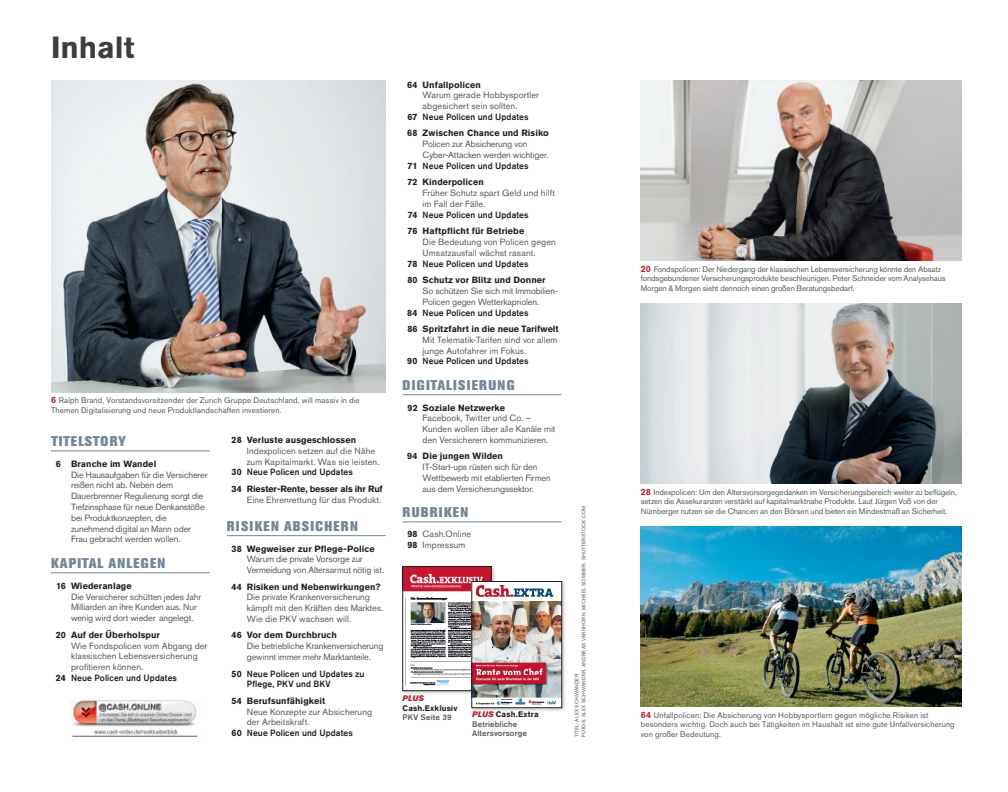
<style>
.page{position:relative;width:1008px;height:792px;background:#fff}
.page>*{position:absolute;margin:0;border:0;box-sizing:border-box;transform-origin:0 0}
.t1{font:700 30.4px "Akzidenz Grotesk BQ";color:#3e3e3f}
.t2{font:800 14px "Akzidenz Grotesk BQ";letter-spacing:.09em;color:#738799}
.t3{font:800 14px "Akzidenz Grotesk BQ";letter-spacing:.07em;color:#738799}
.t4{font:800 14px "Akzidenz Grotesk BQ";letter-spacing:.05em;color:#738799}
.t5{font:9px/10.8px "Akzidenz Grotesk BQ";letter-spacing:-.005em;color:#57585a}
.t6{font:700 9px "Akzidenz Grotesk BQ";letter-spacing:.01em;color:#231f20}
.t7{font:500 9px/10.8px "Akzidenz Grotesk BQ";letter-spacing:.01em;color:#231f20;scale:.95 1}
.t8{font:9px "Akzidenz Grotesk BQ";letter-spacing:.015em;color:#57585a}
.t9{font:700 9px "Akzidenz Grotesk BQ";letter-spacing:-.015em;color:#231f20}
.t10{font:8px/9.5px "Akzidenz Grotesk BQ";letter-spacing:-.005em;color:#57585a}
.t11{font:8px/9.5px "Akzidenz Grotesk BQ";letter-spacing:.015em;color:#57585a}
.t12{font:500 8px/9.5px "Akzidenz Grotesk BQ";letter-spacing:.015em;color:#57585a}
.t13{font:700 8px "Akzidenz Grotesk BQ";letter-spacing:.015em;color:#231f20}
.t14{font:italic 8px "Akzidenz Grotesk BQ Super";color:#b7282e}
.t15{font:5px/7px "Akzidenz Grotesk BQ";letter-spacing:.035em;color:#57585a}
.s1{font-weight:700;font-size:9px;color:#b7282e}
.s2{font-weight:700}
.s3{font-weight:700;color:#231f20}
.s4{font-family:"Akzidenz Grotesk BQ Super";font-weight:400;font-style:italic;color:#b7282e}
</style>
<div class="page">
<img style="left:72px;top:700px;width:128px;height:37px">
<img style="left:51px;top:81px;width:335px;height:311px">
<hr style="left:51px;top:450px;width:159px;height:1px;background:#738799">
<hr style="left:403px;top:394px;width:158px;height:1px;background:#738799">
<hr style="left:51px;top:572px;width:159px;height:1px;background:#738799">
<hr style="left:227px;top:535px;width:159px;height:1px;background:#738799">
<hr style="left:403px;top:521px;width:158px;height:1px;background:#738799">
<img style="left:641px;top:81px;width:320px;height:180px">
<img style="left:641px;top:303px;width:320px;height:180px">
<img style="left:641px;top:527px;width:320px;height:180px">
<div style="left:401px;top:565px;width:95px;height:130px;background:#231f20;opacity:.24"></div>
<img style="left:405px;top:568px;width:84px;height:121px">
<div style="left:403px;top:566px;width:88px;height:125px;border:1px solid #231f20"></div>
<div style="left:470px;top:580px;width:97px;height:133px;background:#231f20;opacity:.24"></div>
<img style="left:474px;top:583px;width:86px;height:123px">
<div style="left:472px;top:581px;width:90px;height:127px;border:1px solid #231f20"></div>
<h1 class="t1" style="left:51px;top:30px;width:85px">Inhalt</h1>
<p class="t11" style="left:51px;top:395px;width:310px"><span class="s1">6</span> Ralph Brand, Vorstandsvorsitzender der Zurich Gruppe Deutschland, will massiv in die<br>Themen Digitalisierung und neue Produktlandschaften investieren.</p>
<h2 class="t4" style="left:51px;top:433px;width:76px">TITELSTORY</h2>
<p class="t6" style="left:56px;top:458px;width:102px">6 Branche im Wandel</p>
<p class="t5" style="left:71px;top:469px;width:138px">Die Hausaufgaben für die Versicherer reißen nicht ab. Neben dem<br>Dauerbrenner Regulierung sorgt die<br>Tiefzinsphase für neue Denkanstöße bei Produktkonzepten, die zunehmend digital an Mann oder<br>Frau gebracht werden wollen.</p>
<h2 class="t3" style="left:51px;top:555px;width:116px">KAPITAL ANLEGEN</h2>
<p class="t6" style="left:56px;top:580px;width:77px">16 Wiederanlage</p>
<p class="t5" style="left:71px;top:591px;width:132px">Die Versicherer schütten jedes Jahr<br>Milliarden an ihre Kunden aus. Nur wenig wird dort wieder angelegt.</p>
<p class="t6" style="left:56px;top:629px;width:106px">20 Auf der Überholspur</p>
<p class="t5" style="left:71px;top:640px;width:138px">Wie Fondspolicen vom Abgang der</p>
<p class="t5" style="left:71px;top:650px;width:128px">klassischen Lebensversicherung</p>
<p class="t5" style="left:71px;top:661px;width:74px">profitieren können.</p>
<p class="t7" style="left:56px;top:672px;width:129px"><span class="s2">24</span> Neue Policen und Updates</p>
<p class="t6" style="left:232px;top:434px;width:126px">28 Verluste ausgeschlossen</p>
<p class="t8" style="left:247px;top:445px;width:130px">Indexpolicen setzen auf die Nähe</p>
<p class="t5" style="left:247px;top:456px;width:134px">zum Kapitalmarkt. Was sie leisten.</p>
<p class="t7" style="left:231px;top:466px;width:129px"><span class="s2">30</span> Neue Policen und Updates</p>
<p class="t9" style="left:231px;top:483px;width:153px">34 Riester-Rente, besser als ihr Ruf</p>
<p class="t5" style="left:247px;top:494px;width:136px">Eine Ehrenrettung für das Produkt.</p>
<h2 class="t2" style="left:227px;top:518px;width:133px">RISIKEN ABSICHERN</h2>
<p class="t6" style="left:231px;top:543px;width:145px">38 Wegweiser zur Pflege-Police</p>
<p class="t5" style="left:247px;top:553px;width:139px">Warum die private Vorsorge zur<br>Vermeidung von Altersarmut nötig ist.</p>
<p class="t6" style="left:231px;top:581px;width:151px">44 Risiken und Nebenwirkungen?</p>
<p class="t5" style="left:247px;top:592px;width:138px">Die private Krankenversicherung kämpft mit den Kräften des Marktes.<br>Wie die PKV wachsen will.</p>
<p class="t6" style="left:231px;top:630px;width:107px">46 Vor dem Durchbruch</p>
<p class="t5" style="left:247px;top:640px;width:138px">Die betriebliche Krankenversicherung gewinnt immer mehr Marktanteile.</p>
<p class="t7" style="left:247px;top:668px;width:125px;text-indent:-15px"><span class="s2">50</span> Neue Policen und Updates zu<br>Pflege, PKV und BKV</p>
<p class="t6" style="left:231px;top:695px;width:95px">54 Berufsunfähigkeit</p>
<p class="t5" style="left:247px;top:706px;width:127px">Neue Konzepte zur Absicherung</p>
<p class="t8" style="left:247px;top:717px;width:64px">der Arbeitskraft.</p>
<p class="t7" style="left:231px;top:727px;width:129px"><span class="s2">60</span> Neue Policen und Updates</p>
<p class="t6" style="left:407px;top:79px;width:75px">64 Unfallpolicen</p>
<p class="t5" style="left:423px;top:90px;width:118px">Warum gerade Hobbysportler</p>
<p class="t5" style="left:423px;top:101px;width:96px">abgesichert sein sollten.</p>
<p class="t7" style="left:407px;top:111px;width:129px"><span class="s2">67</span> Neue Policen und Updates</p>
<p class="t6" style="left:407px;top:128px;width:143px">68 Zwischen Chance und Risiko</p>
<p class="t5" style="left:423px;top:139px;width:106px">Policen zur Absicherung von</p>
<p class="t5" style="left:423px;top:149px;width:127px">Cyber-Attacken werden wichtiger.</p>
<p class="t7" style="left:408px;top:160px;width:129px"><span class="s2">71</span> Neue Policen und Updates</p>
<p class="t6" style="left:407px;top:177px;width:78px">72 Kinderpolicen</p>
<p class="t5" style="left:423px;top:187px;width:134px">Früher Schutz spart Geld und hilft</p>
<p class="t5" style="left:423px;top:198px;width:64px">im Fall der Fälle.</p>
<p class="t7" style="left:408px;top:209px;width:129px"><span class="s2">74</span> Neue Policen und Updates</p>
<p class="t6" style="left:407px;top:226px;width:118px">76 Haftpflicht für Betriebe</p>
<p class="t5" style="left:423px;top:236px;width:135px">Die Bedeutung von Policen gegen</p>
<p class="t8" style="left:423px;top:247px;width:115px">Umsatzausfall wächst rasant.</p>
<p class="t7" style="left:407px;top:258px;width:129px"><span class="s2">78</span> Neue Policen und Updates</p>
<p class="t6" style="left:407px;top:275px;width:140px">80 Schutz vor Blitz und Donner</p>
<p class="t5" style="left:423px;top:285px;width:137px">So schützen Sie sich mit Immobilien-</p>
<p class="t5" style="left:423px;top:296px;width:118px">Policen gegen Wetterkapriolen.</p>
<p class="t7" style="left:407px;top:307px;width:129px"><span class="s2">84</span> Neue Policen und Updates</p>
<p class="t6" style="left:407px;top:324px;width:153px">86 Spritzfahrt in die neue Tarifwelt</p>
<p class="t5" style="left:423px;top:334px;width:136px">Mit Telematik-Tarifen sind vor allem</p>
<p class="t5" style="left:423px;top:345px;width:105px">junge Autofahrer im Fokus.</p>
<p class="t7" style="left:407px;top:356px;width:129px"><span class="s2">90</span> Neue Policen und Updates</p>
<h2 class="t2" style="left:403px;top:377px;width:113px">DIGITALISIERUNG</h2>
<p class="t6" style="left:407px;top:402px;width:99px">92 Soziale Netzwerke</p>
<p class="t5" style="left:423px;top:413px;width:134px">Facebook, Twitter und Co. –<br>Kunden wollen über alle Kanäle mit den Versicherern kommunizieren.</p>
<p class="t6" style="left:407px;top:451px;width:97px">94 Die jungen Wilden</p>
<p class="t5" style="left:423px;top:461px;width:130px">IT-Start-ups rüsten sich für den<br>Wettbewerb mit etablierten Firmen aus dem Versicherungssektor.</p>
<h2 class="t2" style="left:403px;top:504px;width:67px">RUBRIKEN</h2>
<p class="t5" style="left:407px;top:529px;width:65px"><span class="s3">98</span> Cash.Online<br><span class="s3">98</span> Impressum</p>
<p class="t14" style="left:403px;top:693px;width:23px">PLUS</p>
<p class="t13" style="left:403px;top:703px;width:56px">Cash.Exklusiv</p>
<p class="t12" style="left:403px;top:712px;width:50px">PKV Seite 39</p>
<p class="t12" style="left:472px;top:709px;width:68px"><span class="s4">PLUS</span> <span class="s3">Cash.Extra<br></span>Betriebliche<br>Altersvorsorge</p>
<p class="t15" style="left:573px;top:737px;width:233px;rotate:-90deg">TITEL: ALEX SCHWANDER<br>FOTOS: ALEX SCHWANDER, ANDREAS VARNHORN, MICHAEL SOMMER, SHUTTERSTOCK.COM</p>
<p class="t10" style="left:641px;top:264px;width:306px"><span class="s1">20</span> Fondspolicen: Der Niedergang der klassischen Lebensversicherung könnte den Absatz fondsgebundener Versicherungsprodukte beschleunigen. Peter Schneider vom Analysehaus<br>Morgen &amp; Morgen sieht dennoch einen großen Beratungsbedarf.</p>
<p class="t10" style="left:641px;top:487px;width:317px"><span class="s1">28</span> Indexpolicen: Um den Altersvorsorgegedanken im Versicherungsbereich weiter zu beflügeln, setzen die Assekuranzen verstärkt auf kapitalmarktnahe Produkte. Laut Jürgen Voß von der<br>Nürnberger nutzen sie die Chancen an den Börsen und bieten ein Mindestmaß an Sicherheit.</p>
<p class="t11" style="left:641px;top:710px;width:315px"><span class="s1">64</span> Unfallpolicen: Die Absicherung von Hobbysportlern gegen mögliche Risiken ist besonders wichtig. Doch auch bei Tätigkeiten im Haushalt ist eine gute Unfallversicherung von großer Bedeutung.</p>
</div>
